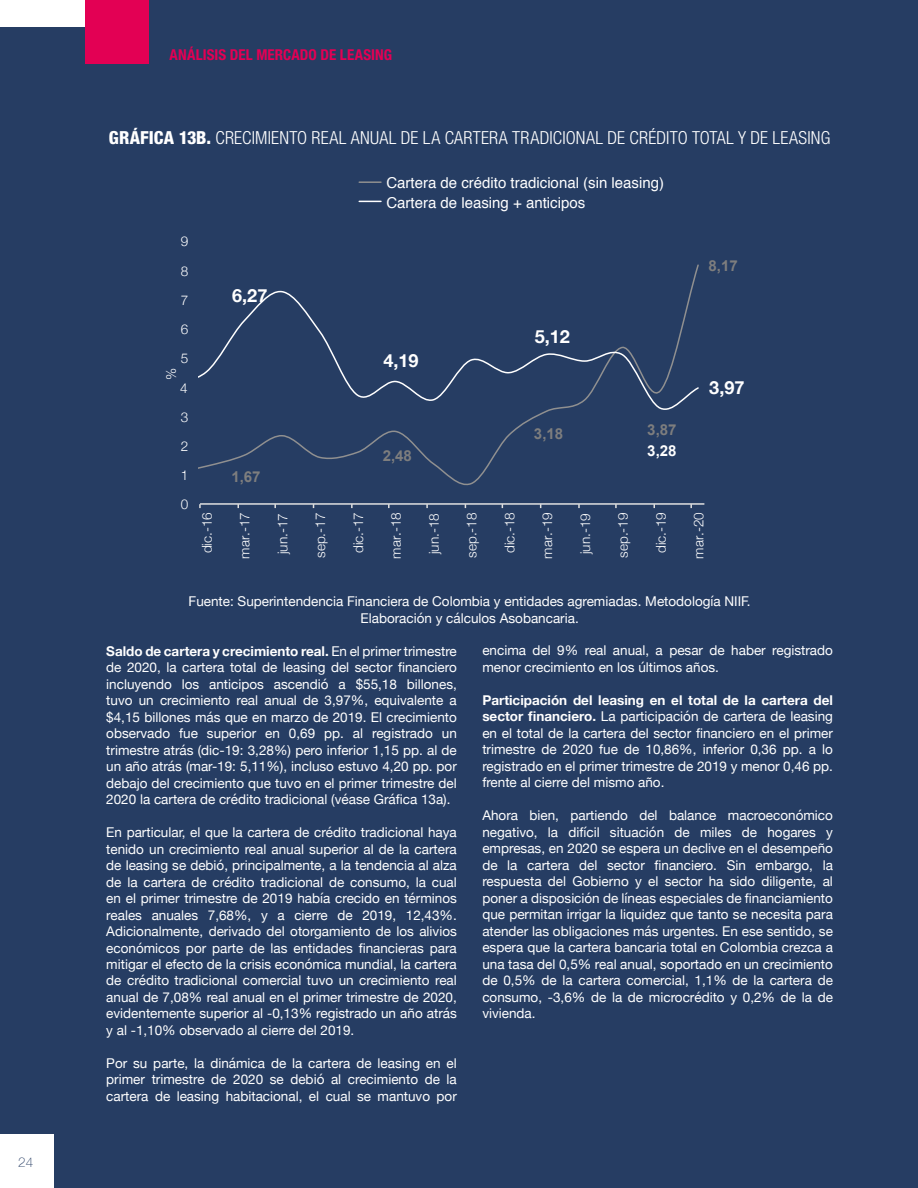
<style>
.page{position:relative;width:918px;height:1188px;background:#263d63}
.page>*{position:absolute;margin:0;border:0;box-sizing:border-box;transform-origin:0 0}
.t1{font:300 condensed 18px "Helvetica Neue LT Std";letter-spacing:.01em;color:#fff}
.t2{font:700 18px "Helvetica Neue";color:#fff}
.t3{font:15px/19.2px "Helvetica";color:#fff}
.t4{font:700 condensed 15px "Helvetica Neue LT Std";letter-spacing:.005em;color:#e30054}
.t5{font:700 15px "Arial";color:#7e7e7e}
.t6{font:700 15px "Arial";color:#fff}
.t7{font:13.5px/16.5px "Helvetica Neue";color:#fff;text-align:justify}
.t8{font:300 13.5px "Helvetica Neue";color:#fff}
.t9{font:100 13.5px "Helvetica Neue";color:#263d63}
.s1{font-weight:800}
.s2{font-weight:700}
</style>
<div class="page">
<div style="left:85px;top:0;width:64px;height:64px;background:#e30054"></div>
<div style="left:0;top:0;width:85px;height:27px;background:#fff"></div>
<div style="left:0;top:1134px;width:54px;height:54px;background:#fff"></div>
<hr style="left:359px;top:181px;width:22px;height:2px;background:#909090">
<svg style="left:359px;top:201px;width:22px;height:1px"></svg>
<hr style="left:200px;top:503px;width:504px;height:2px;background:#e0e0e0">
<svg style="left:199px;top:264px;width:500px;height:222px"></svg>
<svg style="left:199px;top:290px;width:500px;height:126px"></svg>
<p class="t9" style="left:18px;top:1152px;width:17px">24</p>
<p class="t4" style="left:170px;top:46px;width:224px">ANÁLISIS DEL MERCADO DE LEASING</p>
<h1 class="t1" style="left:109px;top:127px;width:723px"><span class="s1">GRÁFICA 13B.</span> CRECIMIENTO REAL ANUAL DE LA CARTERA TRADICIONAL DE CRÉDITO TOTAL Y DE LEASING</h1>
<p class="t8" style="left:181px;top:231px;width:9px">9</p>
<p class="t8" style="left:181px;top:260px;width:9px">8</p>
<p class="t8" style="left:181px;top:289px;width:9px">7</p>
<p class="t8" style="left:181px;top:318px;width:9px">6</p>
<p class="t8" style="left:181px;top:348px;width:9px">5</p>
<p class="t8" style="left:160px;top:380px;width:14px;rotate:-90deg">%</p>
<p class="t8" style="left:180px;top:377px;width:9px">4</p>
<p class="t8" style="left:181px;top:406px;width:9px">3</p>
<p class="t8" style="left:181px;top:435px;width:9px">2</p>
<p class="t8" style="left:181px;top:465px;width:9px">1</p>
<p class="t8" style="left:181px;top:494px;width:9px">0</p>
<h1 class="t2" style="left:232px;top:282px;width:37px">6,27</h1>
<p class="t5" style="left:231px;top:466px;width:31px">1,67</p>
<p class="t3" style="left:386px;top:174px;width:279px">Cartera de crédito tradicional (sin leasing)<br>Cartera de leasing + anticipos</p>
<h1 class="t2" style="left:384px;top:347px;width:37px">4,19</h1>
<p class="t5" style="left:383px;top:445px;width:31px">2,48</p>
<h1 class="t2" style="left:535px;top:322px;width:37px">5,12</h1>
<p class="t5" style="left:534px;top:424px;width:31px">3,18</p>
<p class="t5" style="left:647px;top:420px;width:31px">3,87</p>
<p class="t6" style="left:647px;top:440px;width:31px">3,28</p>
<p class="t5" style="left:708px;top:256px;width:31px">8,17</p>
<h1 class="t2" style="left:709px;top:373px;width:37px">3,97</h1>
<p class="t8" style="left:196px;top:553px;width:43px;rotate:-90deg">dic.-16</p>
<p class="t8" style="left:234px;top:559px;width:48px;rotate:-90deg">mar.-17</p>
<p class="t8" style="left:272px;top:554px;width:42px;rotate:-90deg">jun.-17</p>
<p class="t8" style="left:310px;top:558px;width:47px;rotate:-90deg">sep.-17</p>
<p class="t8" style="left:347px;top:553px;width:43px;rotate:-90deg">dic.-17</p>
<p class="t8" style="left:385px;top:559px;width:48px;rotate:-90deg">mar.-18</p>
<p class="t8" style="left:423px;top:554px;width:42px;rotate:-90deg">jun.-18</p>
<p class="t8" style="left:461px;top:558px;width:47px;rotate:-90deg">sep.-18</p>
<p class="t8" style="left:499px;top:553px;width:43px;rotate:-90deg">dic.-18</p>
<p class="t8" style="left:537px;top:559px;width:48px;rotate:-90deg">mar.-19</p>
<p class="t8" style="left:574px;top:554px;width:42px;rotate:-90deg">jun.-19</p>
<p class="t8" style="left:612px;top:558px;width:47px;rotate:-90deg">sep.-19</p>
<p class="t8" style="left:650px;top:553px;width:43px;rotate:-90deg">dic.-19</p>
<p class="t8" style="left:688px;top:559px;width:48px;rotate:-90deg">mar.-20</p>
<p class="t7" style="left:189px;top:594px;width:563px;text-align:center">Fuente: Superintendencia Financiera de Colombia y entidades agremiadas. Metodología NIIF.<br>Elaboración y cálculos Asobancaria.</p>
<p class="t7" style="left:106px;top:643px;width:352px"><span class="s2">Saldo de cartera y crecimiento real.</span> En el primer trimestre de 2020, la cartera total de leasing del sector financiero incluyendo los anticipos ascendió a $55,18 billones, tuvo un crecimiento real anual de 3,97%, equivalente a $4,15 billones más que en marzo de 2019. El crecimiento observado fue superior en 0,69 pp. al registrado un trimestre atrás (dic-19: 3,28%) pero inferior 1,15 pp. al de un año atrás (mar-19: 5,11%), incluso estuvo 4,20 pp. por debajo del crecimiento que tuvo en el primer trimestre del 2020 la cartera de crédito tradicional (véase Gráfica 13a).</p>
<p class="t7" style="left:106px;top:825px;width:352px">En particular, el que la cartera de crédito tradicional haya tenido un crecimiento real anual superior al de la cartera de leasing se debió, principalmente, a la tendencia al alza de la cartera de crédito tradicional de consumo, la cual en el primer trimestre de 2019 había crecido en términos reales anuales 7,68%, y a cierre de 2019, 12,43%.<br>Adicionalmente, derivado del otorgamiento de los alivios económicos por parte de las entidades financieras para mitigar el efecto de la crisis económica mundial, la cartera de crédito tradicional comercial tuvo un crecimiento real anual de 7,08% real anual en el primer trimestre de 2020, evidentemente superior al -0,13% registrado un año atrás y al -1,10% observado al cierre del 2019.</p>
<p class="t7" style="left:106px;top:1056px;width:352px">Por su parte, la dinámica de la cartera de leasing en el primer trimestre de 2020 se debió al crecimiento de la cartera de leasing habitacional, el cual se mantuvo por</p>
<p class="t7" style="left:482px;top:643px;width:352px">encima del 9% real anual, a pesar de haber registrado menor crecimiento en los últimos años.</p>
<p class="t7" style="left:482px;top:693px;width:352px"><span class="s2">Participación del leasing en el total de la cartera del sector financiero.</span> La participación de cartera de leasing en el total de la cartera del sector financiero en el primer trimestre de 2020 fue de 10,86%, inferior 0,36 pp. a lo registrado en el primer trimestre de 2019 y menor 0,46 pp. frente al cierre del mismo año.</p>
<p class="t7" style="left:482px;top:808px;width:352px">Ahora bien, partiendo del balance macroeconómico negativo, la difícil situación de miles de hogares y empresas, en 2020 se espera un declive en el desempeño de la cartera del sector financiero. Sin embargo, la respuesta del Gobierno y el sector ha sido diligente, al poner a disposición de líneas especiales de financiamiento que permitan irrigar la liquidez que tanto se necesita para atender las obligaciones más urgentes. En ese sentido, se espera que la cartera bancaria total en Colombia crezca a una tasa del 0,5% real anual, soportado en un crecimiento de 0,5% de la cartera comercial, 1,1% de la cartera de consumo, -3,6% de la de microcrédito y 0,2% de la de vivienda.</p>
</div>
